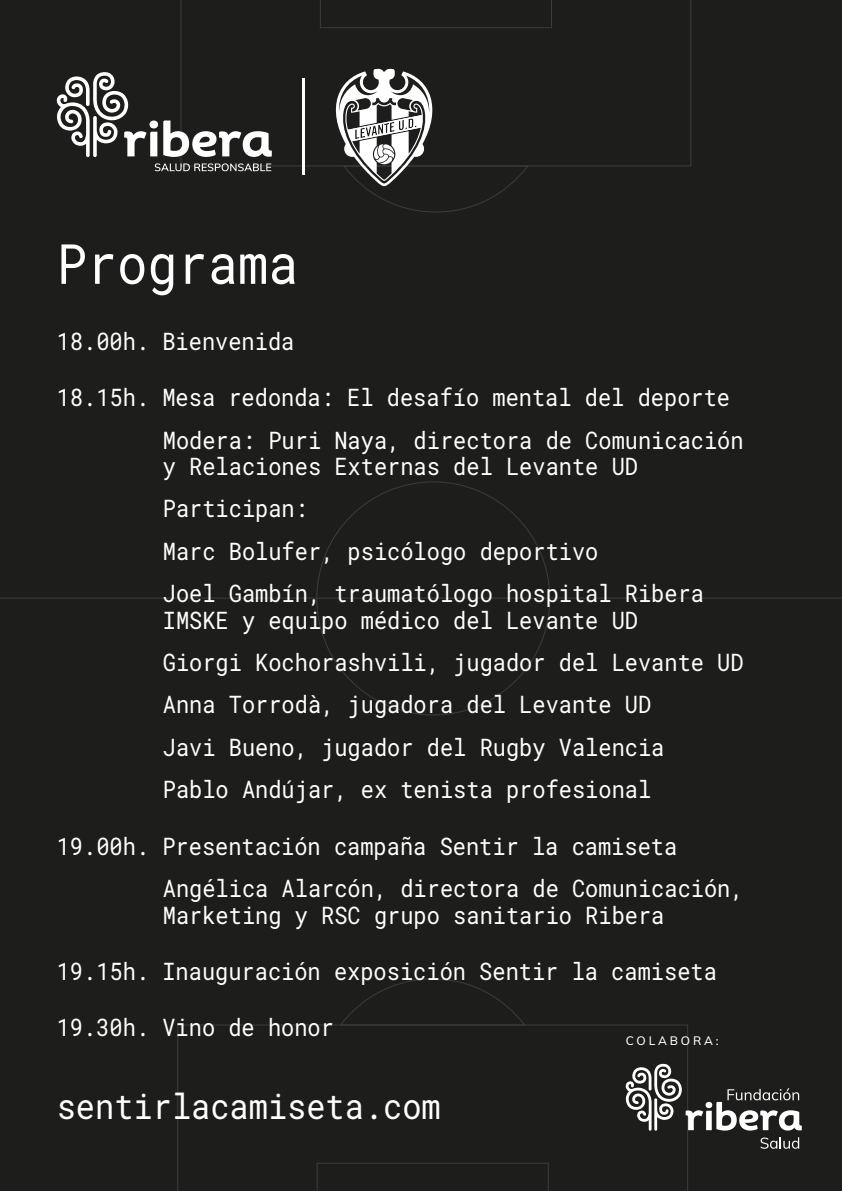
<style>
.page{position:relative;width:842px;height:1191px;background:#1d1d1b}
.page>*{position:absolute;margin:0;border:0;box-sizing:border-box;transform-origin:0 0}
.t1{font:55.4px "Roboto Mono";color:#fff;scale:.91 1}
.t2{font:35.2px "Roboto Mono";color:#fff;scale:.91 1}
.t3{font:24.2px/42.4px "Roboto Mono";color:#fff;scale:.91 1}
.t4{font:500 12px "Mulish";letter-spacing:.24em;color:#fff}
</style>
<div class="page">
<svg style="left:177px;top:1024px;width:511px;height:167px"></svg>
<svg style="left:317px;top:1162px;width:232px;height:29px"></svg>
<svg style="left:339px;top:978px;width:187px;height:48px"></svg>
<svg style="left:180px;top:0;width:511px;height:166px"></svg>
<svg style="left:320px;top:0;width:232px;height:28px"></svg>
<hr style="left:0;top:597px;width:842px;height:1px;background:#3c3c3b">
<svg style="left:760px;top:1137px;width:39px;height:11px"></svg>
<svg style="left:625px;top:1063px;width:177px;height:67px"></svg>
<svg style="left:163px;top:120px;width:109px;height:37px"></svg>
<svg style="left:56px;top:72px;width:101px;height:85px"></svg>
<svg style="left:155px;top:163px;width:116px;height:8px"></svg>
<hr style="left:302px;top:78px;width:3px;height:97px;background:#fff">
<svg style="left:326px;top:69px;width:203px;height:144px"></svg>
<h1 class="t1" style="left:57px;top:226px;width:267px">Programa</h1>
<p class="t3" style="left:57px;top:319px;width:263px">18.00h. Bienvenida</p>
<p class="t3" style="left:163px;top:375px;width:640px;text-indent:-106px">18.15h. Mesa redonda: El desafío mental del deporte<br>Modera: Puri Naya, directora de Comunicación</p>
<p class="t3" style="left:163px;top:444px;width:596px">y Relaciones Externas del Levante UD<br>Participan:<br>Marc Bolufer, psicólogo deportivo<br>Joel Gambín, traumatólogo hospital Ribera</p>
<p class="t3" style="left:163px;top:598px;width:640px">IMSKE y equipo médico del Levante UD<br>Giorgi Kochorashvili, jugador del Levante UD Anna Torrodà, jugadora del Levante UD<br>Javi Bueno, jugador del Rugby Valencia<br>Pablo Andújar, ex tenista profesional</p>
<p class="t3" style="left:163px;top:824px;width:640px;text-indent:-106px">19.00h. Presentación campaña Sentir la camiseta<br>Angélica Alarcón, directora de Comunicación,</p>
<p class="t3" style="left:163px;top:893px;width:553px">Marketing y RSC grupo sanitario Ribera</p>
<p class="t3" style="left:57px;top:949px;width:727px">19.15h. Inauguración exposición Sentir la camiseta</p>
<p class="t3" style="left:57px;top:1005px;width:306px">19.30h. Vino de honor</p>
<p class="t4" style="left:626px;top:1031px;width:95px">COLABORA:</p>
<h2 class="t2" style="left:57px;top:1082px;width:423px">sentirlacamiseta.com</h2>
</div>
